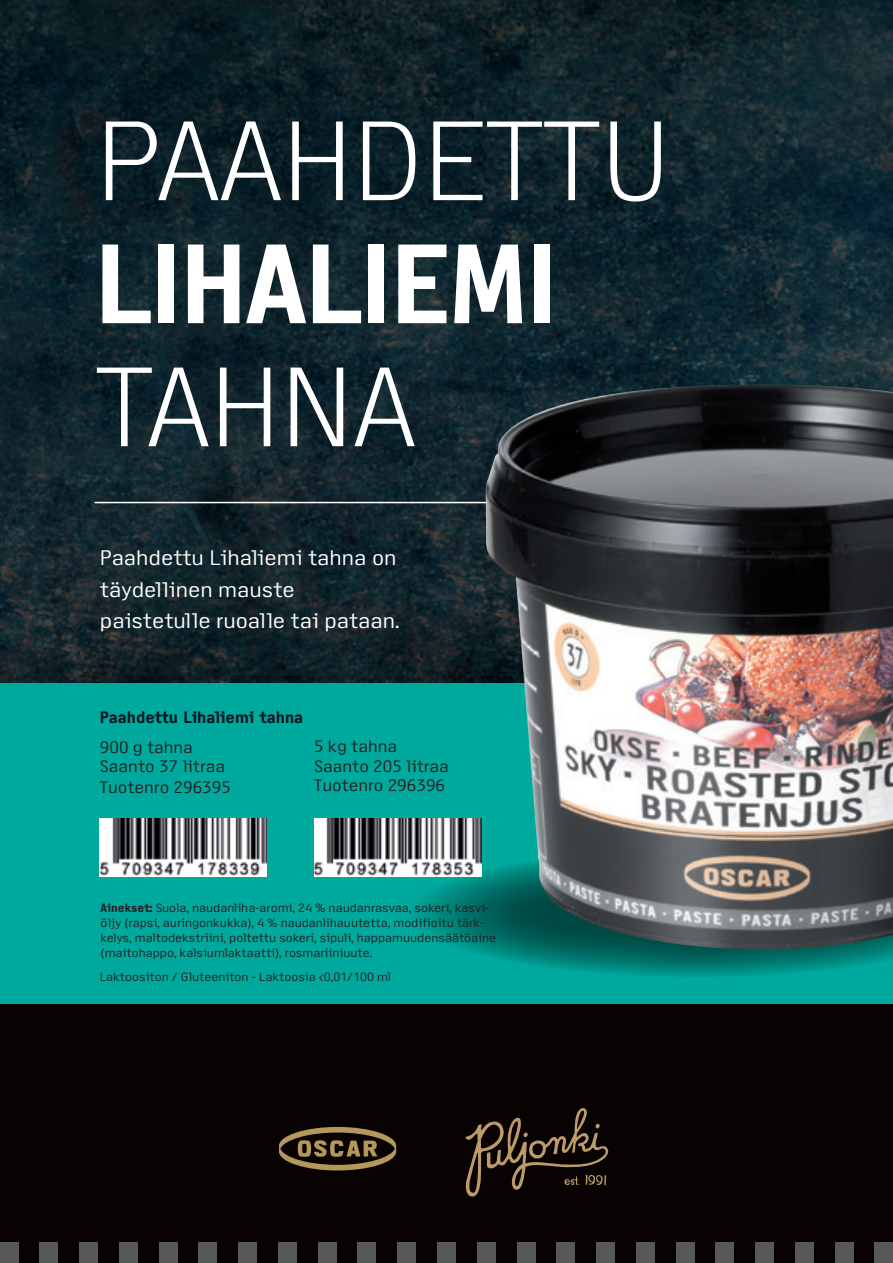
<style>
.page{position:relative;width:893px;height:1263px;background:#fff}
.page>*{position:absolute;margin:0;border:0;box-sizing:border-box;transform-origin:0 0}
.t1{font:300 112.35px "Access";letter-spacing:-.02em;color:#fff}
.t2{font:700 112.35px "Access";letter-spacing:-.02em;color:#fff}
.t3{font:21px/31.5px "Access";color:#fff}
.t4{font:16.5px/19.5px "Access";color:#231f20}
.t5{font:700 16.5px "Access";color:#031722}
.t6{font:12px/15px "Access";color:#231f20}
.s1{font-weight:700}
</style>
<div class="page">
<img style="left:0;top:0;width:893px;height:683px">
<div style="left:0;top:683px;width:893px;height:320px;background:#00a99d"></div>
<div style="left:0;top:1003px;width:893px;height:260px;background:#080302"></div>
<div style="left:0;top:1242px;width:18px;height:21px;background:#57585a"></div>
<div style="left:40px;top:1242px;width:18px;height:21px;background:#57585a"></div>
<div style="left:79px;top:1242px;width:19px;height:21px;background:#57585a"></div>
<div style="left:119px;top:1242px;width:19px;height:21px;background:#57585a"></div>
<div style="left:159px;top:1242px;width:18px;height:21px;background:#57585a"></div>
<div style="left:199px;top:1242px;width:18px;height:21px;background:#57585a"></div>
<div style="left:238px;top:1242px;width:19px;height:21px;background:#57585a"></div>
<div style="left:278px;top:1242px;width:19px;height:21px;background:#57585a"></div>
<div style="left:318px;top:1242px;width:18px;height:21px;background:#57585a"></div>
<div style="left:358px;top:1242px;width:18px;height:21px;background:#57585a"></div>
<div style="left:397px;top:1242px;width:19px;height:21px;background:#57585a"></div>
<div style="left:437px;top:1242px;width:19px;height:21px;background:#57585a"></div>
<div style="left:477px;top:1242px;width:18px;height:21px;background:#57585a"></div>
<div style="left:517px;top:1242px;width:18px;height:21px;background:#57585a"></div>
<div style="left:556px;top:1242px;width:19px;height:21px;background:#57585a"></div>
<div style="left:596px;top:1242px;width:19px;height:21px;background:#57585a"></div>
<div style="left:636px;top:1242px;width:18px;height:21px;background:#57585a"></div>
<div style="left:676px;top:1242px;width:18px;height:21px;background:#57585a"></div>
<div style="left:715px;top:1242px;width:19px;height:21px;background:#57585a"></div>
<div style="left:755px;top:1242px;width:19px;height:21px;background:#57585a"></div>
<div style="left:795px;top:1242px;width:18px;height:21px;background:#57585a"></div>
<div style="left:835px;top:1242px;width:18px;height:21px;background:#57585a"></div>
<div style="left:874px;top:1242px;width:19px;height:21px;background:#57585a"></div>
<hr style="left:95px;top:502px;width:505px;height:1px;background:#fff">
<svg style="left:418px;top:848px;width:475px;height:128px"></svg>
<img style="left:486px;top:384px;width:407px;height:565px">
<svg style="left:466px;top:1108px;width:142px;height:88px"></svg>
<svg style="left:279px;top:1127px;width:117px;height:43px"></svg>
<img style="left:100px;top:819px;width:167px;height:58px">
<img style="left:314px;top:819px;width:167px;height:58px">
<h1 class="t1" style="left:95px;top:102px;width:579px">PAAHDETTU</h1>
<h1 class="t2" style="left:95px;top:224px;width:465px">LIHALIEMI</h1>
<h1 class="t1" style="left:95px;top:348px;width:324px">TAHNA</h1>
<h2 class="t3" style="left:100px;top:543px;width:301px">Paahdettu Lihaliemi tahna on täydellinen mauste paistetulle ruoalle tai pataan.</h2>
<h3 class="t5" style="left:100px;top:708px;width:205px">Paahdettu Lihaliemi tahna</h3>
<h3 class="t4" style="left:100px;top:737px;width:127px">900 g tahna<br>Saanto 37 litraa</h3>
<h3 class="t4" style="left:100px;top:778px;width:133px">Tuotenro 296395</h3>
<h3 class="t4" style="left:314px;top:737px;width:136px">5 kg tahna<br>Saanto 205 litraa<br>Tuotenro 296396</h3>
<p class="t6" style="left:101px;top:900px;width:397px"><span class="s1">Ainekset:</span> Suola, naudanliha-aromi, 24 % naudanrasvaa, sokeri, kasvi&shy;öljy (rapsi, auringonkukka), 4 % naudanlihauutetta, modifioitu tärk&shy;kelys, maltodekstriini, poltettu sokeri, sipuli, happamuudensäätöaine (maitohappo, kalsiumlaktaatti), rosmariiniuute.</p>
<p class="t6" style="left:100px;top:970px;width:292px">Laktoositon / Gluteeniton - Laktoosia &lt;0,01/100 ml</p>
</div>
